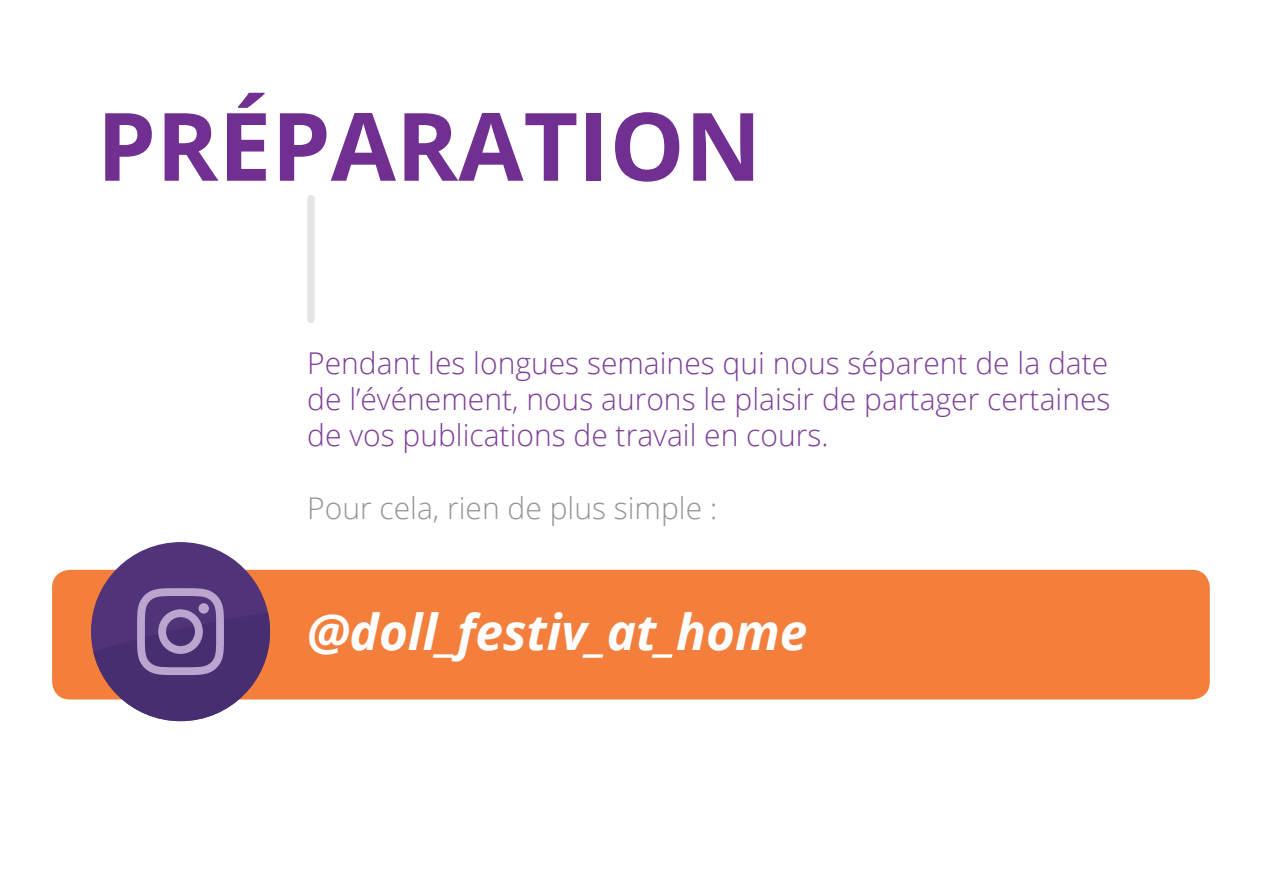
<style>
.page{position:relative;width:1263px;height:893px;background:#fff}
.page>*{position:absolute;margin:0;border:0;box-sizing:border-box;transform-origin:0 0}
.t1{font:700 94.5px "Open Sans";color:#722f92}
.t2{font:italic 700 49.5px "Open Sans";color:#fff}
.t3{font:300 30px/36px "Open Sans";color:#7e3e98;text-align:justify}
.t4{font:300 30px "Open Sans";color:#939598}
</style>
<div class="page">
<div style="left:52px;top:570px;width:1158px;height:129px;background:#f47f3d;border-radius:18px"></div>
<div style="left:307px;top:199px;width:8px;height:120px;background:#e4e5e7"></div>
<div style="left:91px;top:542px;width:179px;height:179px;background:#503378;border-radius:90px"></div>
<svg style="left:91px;top:588px;width:179px;height:133px"></svg>
<div style="left:198px;top:603px;width:11px;height:11px;background:#bba5cf;border-radius:50%"></div>
<h1 class="t1" style="left:97px;top:80px;width:666px">PRÉPARATION</h1>
<p class="t3" style="left:307px;top:345px;width:805px">Pendant les longues semaines qui nous séparent de la date de l’événement, nous aurons le plaisir de partager certaines de vos publications de travail en cours.</p>
<p class="t4" style="left:307px;top:487px;width:411px">Pour cela, rien de plus simple :</p>
<h2 class="t2" style="left:307px;top:597px;width:502px">@doll_festiv_at_home</h2>
</div>
